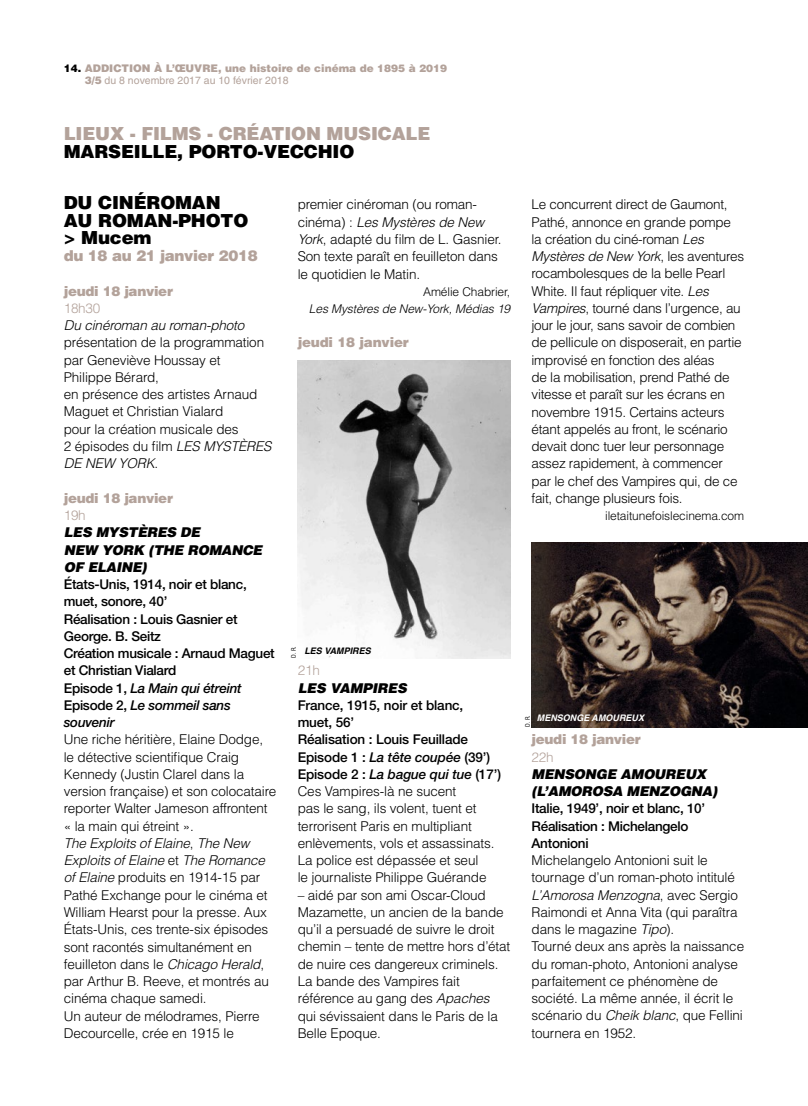
<style>
.page{position:relative;width:808px;height:1106px;background:#fff}
.page>*{position:absolute;margin:0;border:0;box-sizing:border-box;transform-origin:0 0}
.t1{font:900 18px/17.2px "Helvetica";letter-spacing:-.01em;color:#000}
.t2{font:900 18px "Helvetica";letter-spacing:-.01em;color:#b3a29a}
.t3{font:900 15px "Helvetica";letter-spacing:-.02em;color:#b3a29a}
.t4{font:300 13.5px/17.2px "Helvetica";letter-spacing:-.01em;color:#000}
.t5{font:500 13.5px/17.2px "Helvetica Neue LT Pro";letter-spacing:-.02em;color:#000}
.t6{font:italic 900 13.5px/17.2px "Helvetica";letter-spacing:-.02em;color:#000}
.t7{font:900 13.5px "Helvetica";letter-spacing:-.02em;color:#b3a29a}
.t8{font:italic 300 13.5px "Helvetica";letter-spacing:-.01em;color:#000}
.t9{font:300 13.5px "Helvetica";letter-spacing:-.02em;color:#b3a29a}
.t10{font:300 12px "Helvetica";letter-spacing:-.01em;color:#000}
.t11{font:italic 300 12px "Helvetica";letter-spacing:-.01em;color:#000}
.t12{font:900 10.5px/12px "Helvetica";color:#b3a29a}
.t13{font:italic 700 9px "Helvetica";color:#fff}
.t14{font:italic 700 9px "Helvetica";color:#000}
.t15{font:condensed 6px "Helvetica";color:#000}
.s1{color:#000}
.s2{font-weight:400}
.s3{font-style:italic}
</style>
<div class="page">
<img style="left:298px;top:360px;width:212px;height:298px">
<img style="left:531px;top:543px;width:277px;height:184px">
<p class="t12" style="left:64px;top:62px;width:121px"><span class="s1">14.</span> ADDICTION à l’œuvre</p>
<p class="t12" style="left:85px;top:62px;width:364px;text-indent:133px">, une histoire de cinéma de 1895 à 2019<br>3/5 <span class="s2">du 8 novembre 2017 au 10 février 2018</span></p>
<h1 class="t2" style="left:64px;top:122px;width:368px">LIEUX - FILMS - CRÉATION MUSICALE</h1>
<h1 class="t1" style="left:64px;top:142px;width:30px">Marseille</h1>
<h1 class="t1" style="left:177px;top:142px;width:40px">, Porto</h1>
<h1 class="t1" style="left:258px;top:142px;width:34px">-Vecchio</h1>
<h1 class="t1" style="left:64px;top:194px;width:186px">DU CINÉROMAN<br>AU ROMAN-PHOTO &gt; Mucem</h1>
<p class="t3" style="left:64px;top:246px;width:195px">du 18 au 21 janvier 2018</p>
<p class="t7" style="left:64px;top:282px;width:111px">jeudi 18 janvier</p>
<p class="t9" style="left:64px;top:300px;width:38px">18h30</p>
<p class="t8" style="left:64px;top:317px;width:182px">Du cinéroman au roman-photo</p>
<p class="t4" style="left:64px;top:333px;width:209px">présentation de la programmation par Geneviève Houssay et<br>Philippe Bérard,<br>en présence des artistes Arnaud<br>Maguet et Christian Vialard<br>pour la création musicale des<br>2 épisodes du film <span class="s3">LES MYSTÈRES<br>DE NEW YORK</span>.</p>
<p class="t7" style="left:64px;top:489px;width:111px">jeudi 18 janvier</p>
<p class="t9" style="left:64px;top:507px;width:23px">19h</p>
<p class="t6" style="left:64px;top:523px;width:200px">LES MYSTÈRES DE<br>NEW YORK (THE ROMANCE<br>OF ELAINE)</p>
<p class="t5" style="left:64px;top:575px;width:212px">États-Unis, 1914, noir et blanc, muet, sonore, 40’<br>Réalisation : Louis Gasnier et<br>George. B. Seitz<br>Création musicale : Arnaud Maguet et Christian Vialard<br>Episode 1, <span class="s3">La Main qui étreint<br></span>Episode 2, <span class="s3">Le sommeil sans souvenir</span></p>
<p class="t4" style="left:64px;top:730px;width:214px">U ne riche héritière, Elaine Dodge, le détective scientifique Craig<br>Kennedy (Justin Clarel dans la version française) et son colocataire reporter Walter Jameson affrontent « la main qui étreint ».<br><span class="s3">The Exploits of Elaine</span>, <span class="s3">The New<br>Exploits of Elaine</span> et <span class="s3">The Romance of Elaine</span> produits en 1914-15 par<br>Pathé Exchange pour le cinéma et<br>William H earst pour la presse. Aux<br>États-U nis, ces trente-six épisodes sont racontés simultanément en feuilleton dans le <span class="s3">Chicago Herald</span>, par Arthur B. Reeve, et montrés au cinéma chaque samedi.<br>U n auteur de mélodrames, Pierre<br>Decourcelle, crée en 1915 le</p>
<p class="t4" style="left:298px;top:196px;width:205px">premier cinéroman (ou roman&shy;cinéma) : <span class="s3">Les Mystères de New<br>York</span>, adapté du film de L. Gasnier.<br>Son texte paraît en feuilleton dans le quotidien le Matin.</p>
<p class="t10" style="left:423px;top:284px;width:89px">Amélie Chabrier,</p>
<p class="t11" style="left:309px;top:301px;width:203px">Les Mystères de New-York, Médias 19</p>
<p class="t7" style="left:298px;top:334px;width:113px">jeudi 18 janvier</p>
<p class="t15" style="left:290px;top:658px;width:13px;rotate:-90deg">D. R.</p>
<p class="t14" style="left:304px;top:645px;width:68px">LES VAMPIRES</p>
<p class="t9" style="left:298px;top:662px;width:24px">21h</p>
<p class="t6" style="left:298px;top:678px;width:111px">LES VAMPIRES</p>
<p class="t5" style="left:298px;top:696px;width:205px">France, 1915, noir et blanc, muet, 56’<br>Réalisation : Louis Feuillade<br>Episode 1 : <span class="s3">La tête coupée</span> (39’)<br>Episode 2 : <span class="s3">La bague qui tue</span> (17’)</p>
<p class="t4" style="left:298px;top:782px;width:198px">Ces Vampires-là ne sucent<br>pas le sang, ils volent, tuent et terrorisent Paris en multipliant enlèvements, vols et assassinats.<br>La police est dépassée et seul<br>le journaliste Philippe Guérande</p>
<p class="t4" style="left:298px;top:885px;width:214px">– aidé par son ami Oscar-Cloud<br>Mazamette, un ancien de la bande qu’il a persuadé de suivre le droit chemin – tente de mettre hors d’état de nuire ces dangereux criminels.<br>La bande des Vampires fait référence au gang des <span class="s3">Apaches </span>qui sévissaient dans le Paris de la<br>Belle Epoque.</p>
<p class="t4" style="left:531px;top:196px;width:214px">Le concurrent direct de Gaumont, Pathé, annonce en grande pompe la création du ciné-roman <span class="s3">Les Mystères de New York</span>, les aventures rocambolesques de la belle Pearl White. I l faut répliquer vite. <span class="s3">Les Vampires</span>, tourné dans l’urgence, au jour le jour, sans savoir de combien de pellicule on disposerait, en partie improvisé en fonction des aléas<br>de la mobilisation, prend Pathé de vitesse et paraît sur les écrans en novembre 1915. Certains acteurs étant appelés au front, le scénario devait donc tuer leur personnage assez rapidement, à commencer par le chef des Vampires qui, de ce fait, change plusieurs fois.</p>
<p class="t10" style="left:605px;top:508px;width:141px">iletaitunefoislecinema.com</p>
<p class="t15" style="left:524px;top:727px;width:13px;rotate:-90deg">D. R.</p>
<p class="t13" style="left:537px;top:712px;width:109px">MENSONGE AMOUREUX</p>
<p class="t7" style="left:531px;top:730px;width:111px">jeudi 18 janvier</p>
<p class="t9" style="left:531px;top:748px;width:23px">22h</p>
<p class="t6" style="left:531px;top:765px;width:187px">MENSONGE AMOUREUX (L’AMOROSA MENZOGNA)</p>
<p class="t5" style="left:531px;top:799px;width:175px">Italie, 1949’, noir et blanc, 10’<br>Réalisation : Michelangelo<br>Antonioni</p>
<p class="t4" style="left:531px;top:851px;width:214px">Michelangelo Antonioni suit le tournage d’un roman-photo intitulé<br><span class="s3">L’Amorosa Menzogna</span>, avec Sergio<br>Raimondi et Anna Vita (qui paraîtra dans le magazine <span class="s3">Tipo</span>).<br>Tourné deux ans après la naissance du roman-photo, Antonioni analyse parfaitement ce phénomène de société. La même année, il écrit le scénario du <span class="s3">Cheik blanc</span>, que Fellini tournera en 1952.</p>
</div>
